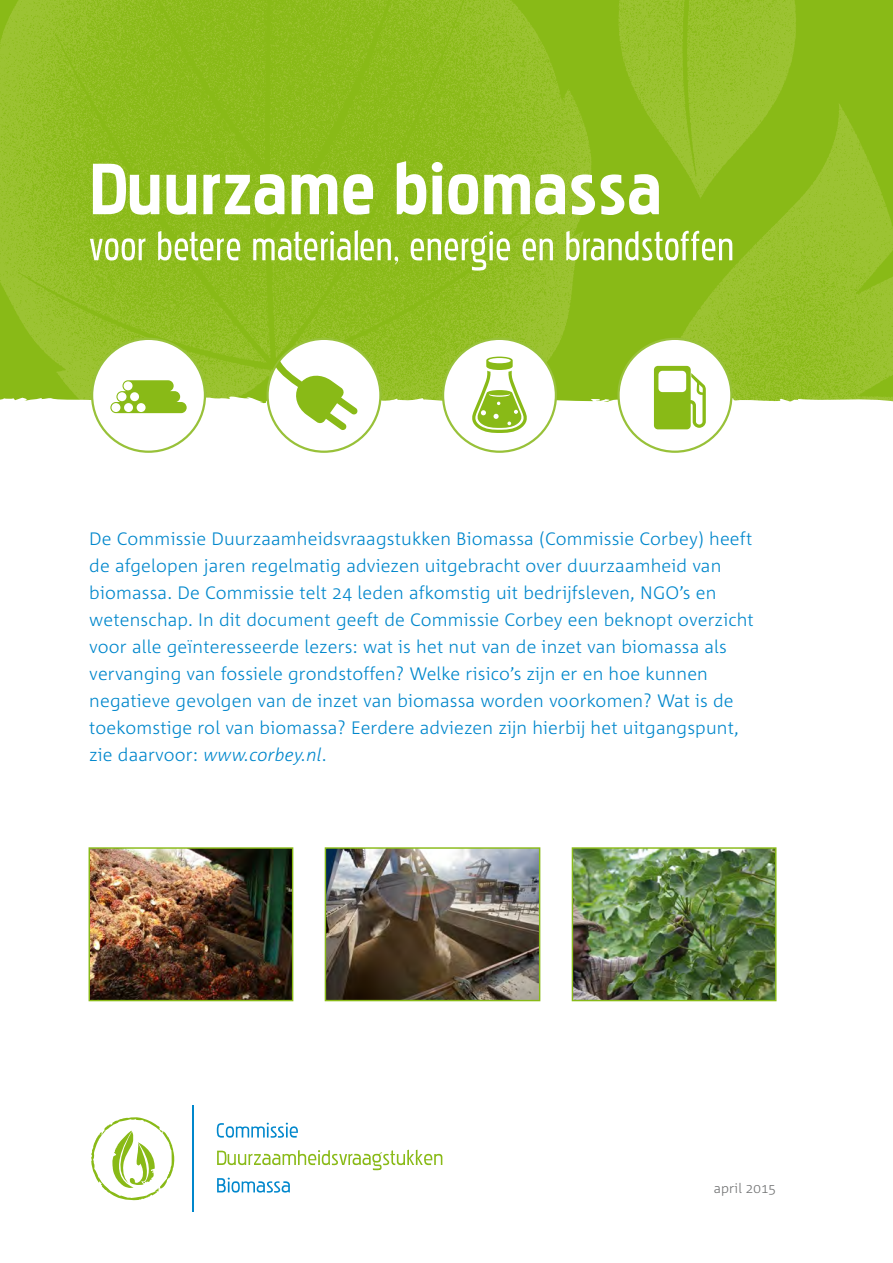
<style>
.page{position:relative;width:893px;height:1263px;background:#fff}
.page>*{position:absolute;margin:0;border:0;box-sizing:border-box;transform-origin:0 0}
.t1{font:700 90px "Pakenham Rg";color:#fff}
.t2{font:54px "Pakenham Cd";letter-spacing:.01em;color:#fff}
.t3{font:300 18px/27px "Corpid";letter-spacing:.01em;color:#0087cc}
.t4{font:300 13.5px "Corpid";letter-spacing:.01em;color:#707172}
.s1{font-style:italic}
</style>
<div class="page">
<img style="left:0;top:0;width:893px;height:390px">
<svg style="left:105px;top:390px;width:788px;height:63px"></svg>
<hr style="left:193px;top:1105px;width:1px;height:107px;background:#0087cc">
<svg style="left:91px;top:1117px;width:84px;height:84px"></svg>
<svg style="left:217px;top:1123px;width:81px;height:15px"></svg>
<svg style="left:217px;top:1150px;width:225px;height:20px"></svg>
<svg style="left:217px;top:1177px;width:73px;height:15px"></svg>
<img style="left:91px;top:849px;width:200px;height:150px">
<div style="left:89px;top:847px;width:204px;height:154px;border:1px solid #89ba17"></div>
<img style="left:574px;top:849px;width:200px;height:150px">
<div style="left:572px;top:847px;width:204px;height:154px;border:1px solid #89ba17"></div>
<img style="left:327px;top:849px;width:211px;height:150px">
<div style="left:325px;top:847px;width:215px;height:154px;border:1px solid #89ba17"></div>
<div style="left:268px;top:339px;width:112px;height:113px;background:#fff;border-radius:50%"></div>
<div style="left:92px;top:339px;width:113px;height:113px;background:#fff;border-radius:50%"></div>
<div style="left:618px;top:339px;width:113px;height:113px;background:#fff;border-radius:50%"></div>
<div style="left:443px;top:339px;width:113px;height:113px;background:#fff;border-radius:50%"></div>
<svg style="left:0;top:357px;width:892px;height:76px"></svg>
<h1 class="t1" style="left:89px;top:150px;width:575px">Duurzame biomassa</h1>
<h2 class="t2" style="left:89px;top:226px;width:646px">voor betere materialen, energie en brandstoffen</h2>
<p class="t3" style="left:89px;top:526px;width:666px">De Commissie Duurzaamheidsvraagstukken Biomassa (Commissie Corbey) heeft de afgelopen jaren regelmatig adviezen uitgebracht over duurzaamheid van biomassa. De Commissie telt 24 leden afkomstig uit bedrijfsleven, NGO’s en wetenschap. In dit document geeft de Commissie Corbey een beknopt overzicht voor alle geïnteresseerde lezers: wat is het nut van de inzet van biomassa als vervanging van fossiele grondstoffen? Welke risico’s zijn er en hoe kunnen negatieve gevolgen van de inzet van biomassa worden voorkomen? Wat is de toekomstige rol van biomassa? Eerdere adviezen zijn hierbij het uitgangspunt, zie daarvoor: <span class="s1">www.corbey.nl</span>.</p>
<p class="t4" style="left:714px;top:1181px;width:64px">april 2015</p>
</div>
